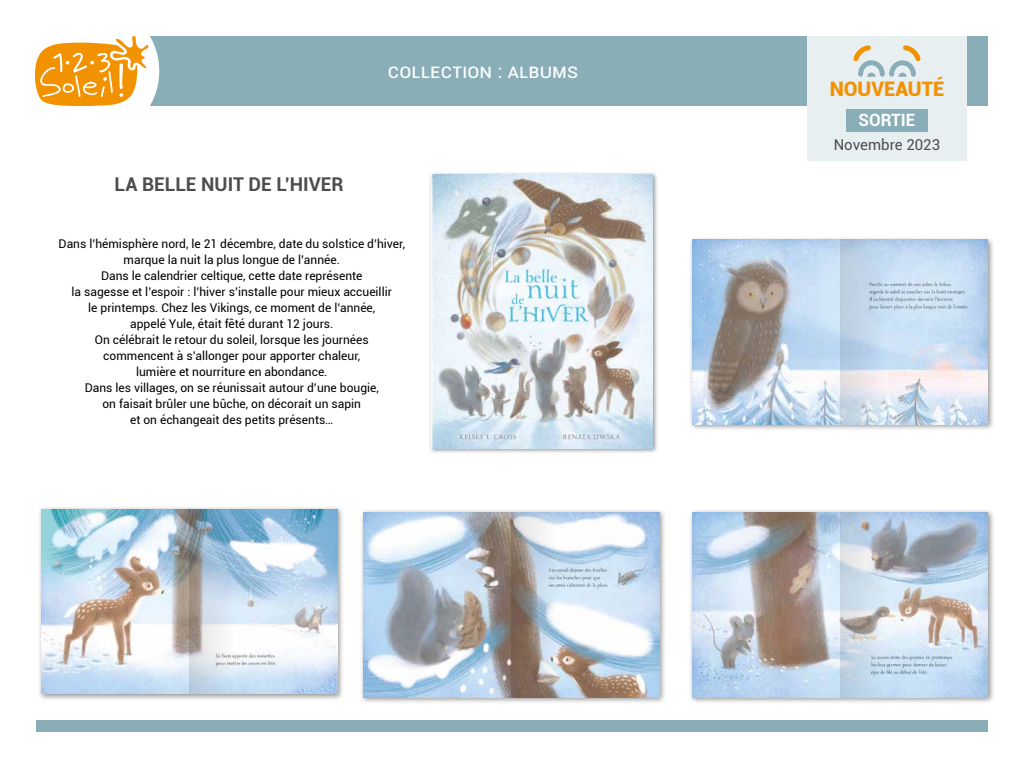
<style>
.page{position:relative;width:1024px;height:768px;background:#fff}
.page>*{position:absolute;margin:0;border:0;box-sizing:border-box;transform-origin:0 0}
.t1{font:20px "Roboto";color:#fff}
.t2{font:900 20px "Roboto";color:#f39200}
.t3{font:700 19px "Roboto";color:#4d4d4d}
.t4{font:700 17px "Roboto";color:#fff}
.t5{font:15px "Roboto";color:#4d4d4d}
.t6{font:12px/16px "Roboto";color:#000;text-align:center}
</style>
<div class="page">
<div style="left:428px;top:171px;width:230px;height:283px;background:#000;opacity:.42"></div>
<img style="left:431px;top:174px;width:222px;height:274px">
<div style="left:36px;top:722px;width:952px;height:10px;background:#89aeb7"></div>
<div style="left:36px;top:36px;width:952px;height:70px;background:#89aeb7"></div>
<div style="left:36px;top:720px;width:952px;height:10px;background:#89aeb7"></div>
<div style="left:20px;top:2px;width:139px;height:138px;background:#fff;border-radius:50%"></div>
<svg style="left:35px;top:36px;width:114px;height:70px"></svg>
<div style="left:360px;top:509px;width:306px;height:195px;background:#000;opacity:.42"></div>
<img style="left:364px;top:513px;width:295px;height:184px">
<div style="left:38px;top:505px;width:306px;height:196px;background:#000;opacity:.42"></div>
<img style="left:41px;top:509px;width:296px;height:185px">
<div style="left:688px;top:509px;width:307px;height:195px;background:#000;opacity:.42"></div>
<img style="left:692px;top:513px;width:296px;height:184px">
<svg style="left:512px;top:512px;width:60px;height:185px"></svg>
<div style="left:688px;top:236px;width:307px;height:196px;background:#000;opacity:.42"></div>
<img style="left:692px;top:240px;width:296px;height:185px">
<svg style="left:841px;top:240px;width:60px;height:184px"></svg>
<svg style="left:190px;top:509px;width:60px;height:185px"></svg>
<svg style="left:841px;top:512px;width:60px;height:185px"></svg>
<div style="left:807px;top:36px;width:160px;height:124px;background:#e7eff1"></div>
<svg style="left:853px;top:45px;width:68px;height:32px"></svg>
<div style="left:846px;top:109px;width:82px;height:22px;background:#89aeb7"></div>
<h1 class="t1" style="left:359px;top:57px;width:143px">Collection : Xxxxxx</h1>
<h1 class="t1" style="left:388px;top:57px;width:192px">Collection : Albums</h1>
<h1 class="t1" style="left:551px;top:57px;width:13px">xxxxx</h1>
<h2 class="t3" style="left:115px;top:171px;width:230px">LA BELLE NUIT DE L’HIVER</h2>
<p class="t6" style="left:59px;top:235px;width:348px">Dans l’hémisphère nord, le 21 décembre, date du solstice d’hiver, marque la nuit la plus longue de l’année.<br>Dans le calendrier celtique, cette date représente<br>la sagesse et l’espoir : l’hiver s’installe pour mieux accueillir<br>le printemps. Chez les Vikings, ce moment de l’année,<br>appelé Yule, était fêté durant 12 jours.<br>On célébrait le retour du soleil, lorsque les journées commencent à s’allonger pour apporter chaleur,<br>lumière et nourriture en abondance.<br>Dans les villages, on se réunissait autour d’une bougie,<br>on faisait brûler une bûche, on décorait un sapin<br>et on échangeait des petits présents…</p>
<h1 class="t2" style="left:830px;top:75px;width:116px">NOUVEAUTÉ</h1>
<h3 class="t4" style="left:859px;top:108px;width:58px">SORTIE</h3>
<p class="t5" style="left:848px;top:135px;width:79px">mois année</p>
<p class="t5" style="left:834px;top:135px;width:108px">Novembre 2023</p>
</div>
